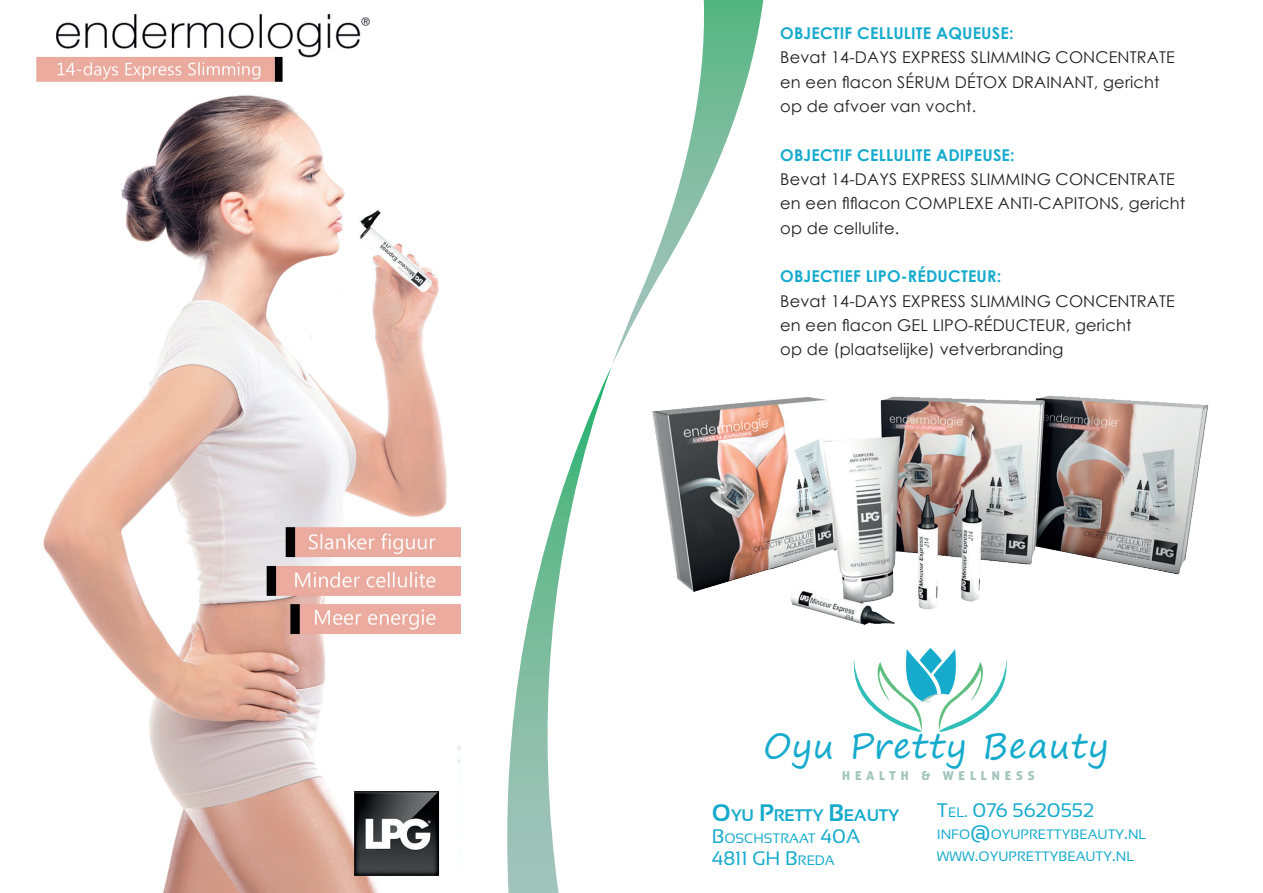
<style>
.page{position:relative;width:1263px;height:893px;background:#fff}
.page>*{position:absolute;margin:0;border:0;box-sizing:border-box;transform-origin:0 0}
.t1{font:34.8px "Segoe Print";letter-spacing:.025em;color:#16abcd}
.t2{font:19.65px "Sansation";color:#16abcd}
.t3{font:700 16.8px "Sansation";color:#16abcd}
.t4{font:16.2px/24.3px "Century Gothic";letter-spacing:.01em;color:#231f20}
.t5{font:700 16.2px "Century Gothic";letter-spacing:.01em;color:#16abcd}
.t6{font:13.65px/21.8px "Sansation";color:#16abcd}
.t7{font:12.3px "Aller Display";letter-spacing:.4em;color:#a2c4bd}
.s1{font-size:23.85px}
.s2{font-size:19.65px}
.s3{font-size:13.65px}
</style>
<div class="page">
<img style="left:36px;top:14px;width:424px;height:879px">
<svg style="left:612px;top:0;width:151px;height:365px"></svg>
<svg style="left:507px;top:366px;width:105px;height:527px"></svg>
<svg style="left:853px;top:648px;width:154px;height:84px"></svg>
<img style="left:652px;top:395px;width:557px;height:230px">
<p class="t5" style="left:780px;top:21px;width:235px">OBJECTIF CELLULITE AQUEUSE:</p>
<p class="t4" style="left:780px;top:45px;width:396px">Bevat 14-DAYS EXPRESS SLIMMING CONCENTRATE en een flacon SÉRUM DÉTOX DRAINANT, gericht op de afvoer van vocht.</p>
<p class="t5" style="left:780px;top:143px;width:236px">OBJECTIF CELLULITE ADIPEUSE:</p>
<p class="t4" style="left:780px;top:167px;width:407px">Bevat 14-DAYS EXPRESS SLIMMING CONCENTRATE en een flflacon COMPLEXE ANTI-CAPITONS, gericht op de cellulite.</p>
<p class="t5" style="left:780px;top:264px;width:223px">OBJECTIEF LIPO-RÉDUCTEUR:</p>
<p class="t4" style="left:780px;top:289px;width:396px">Bevat 14-DAYS EXPRESS SLIMMING CONCENTRATE en een flacon GEL LIPO-RÉDUCTEUR, gericht<br>op de (plaatselijke) vetverbranding</p>
<h1 class="t1" style="left:763px;top:715px;width:347px">Oyu Pretty Beauty</h1>
<p class="t7" style="left:842px;top:768px;width:194px">HEALTH &amp; WELLNESS</p>
<p class="t3" style="left:712px;top:806px;width:188px"><span class="s1">O</span>YU <span class="s1">P</span>RETTY <span class="s1">B</span>EAUTY</p>
<p class="t6" style="left:712px;top:827px;width:149px"><span class="s2">B</span>OSCHSTRAAT <span class="s2">40A</span></p>
<p class="t2" style="left:712px;top:847px;width:125px">4811 GH B<span class="s3">REDA</span></p>
<p class="t2" style="left:937px;top:800px;width:159px">T<span class="s3">EL</span>. 076 5620552</p>
<p class="t6" style="left:937px;top:823px;width:211px">INFO<span class="s2">@</span>OYUPRETTYBEAUTY<span class="s2">.</span>NL<br>WWW<span class="s2">.</span>OYUPRETTYBEAUTY<span class="s2">.</span>NL</p>
</div>
